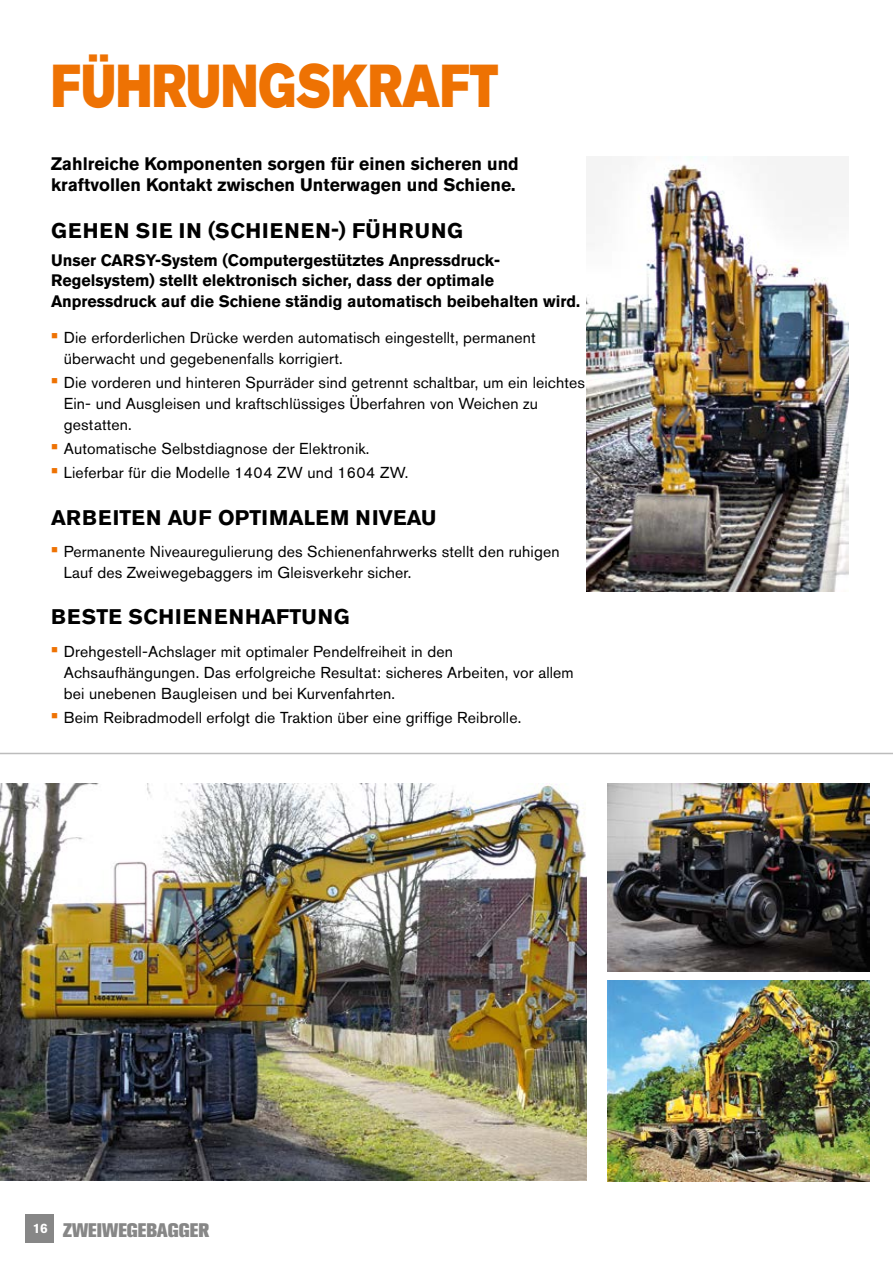
<style>
.page{position:relative;width:893px;height:1263px;background:#fff}
.page>*{position:absolute;margin:0;border:0;box-sizing:border-box;transform-origin:0 0}
.t1{font:60px "Akzidenz Grotesk BQ Super";color:#ee7203;scale:.8 1}
.t2{font:700 21px "Akzidenz Grotesk Pro";letter-spacing:.05em;color:#000}
.t3{font:700 21px "Akzidenz Grotesk Pro";letter-spacing:.01em;color:#000}
.t4{font:800 19.5px "Akzidenz Grotesk BQ";color:#878787}
.t5{font:700 18px/21.6px "Akzidenz Grotesk Pro";color:#000}
.t6{font:700 16.5px/20.4px "Akzidenz Grotesk Pro";color:#000}
.t7{font:15.75px/21px "Akzidenz Grotesk Pro";letter-spacing:.01em;color:#000}
.s1{font-weight:700;font-size:21px;color:#ee7203}
</style>
<div class="page">
<hr style="left:0;top:753px;width:893px;height:1px;background:#bcbcbc">
<img style="left:608px;top:784px;width:262px;height:187px">
<img style="left:608px;top:980px;width:262px;height:201px">
<img style="left:0;top:784px;width:587px;height:397px">
<img style="left:587px;top:156px;width:262px;height:435px">
<div style="left:26px;top:1215px;width:28px;height:28px;background:#878787"></div>
<h1 class="t1" style="left:51px;top:52px;width:560px">FÜHRUNGSKRAFT</h1>
<p class="t5" style="left:51px;top:152px;width:469px">Zahlreiche Komponenten sorgen für einen sicheren und kraftvollen Kontakt zwischen Unterwagen und Schiene.</p>
<h2 class="t2" style="left:51px;top:217px;width:413px">GEHEN SIE IN (SCHIENEN-) FÜHRUNG</h2>
<p class="t6" style="left:51px;top:250px;width:531px">Unser CARSY-System (Computergestütztes Anpressdruck-<br>Regelsystem) stellt elektronisch sicher, dass der optimale<br>Anpressdruck auf die Schiene ständig automatisch beibehalten wird.</p>
<p class="t7" style="left:64px;top:327px;width:473px;text-indent:-13px"><span class="s1">•</span> Die erforderlichen Drücke werden automatisch eingestellt, permanent überwacht und gegebenenfalls korrigiert.</p>
<p class="t7" style="left:64px;top:372px;width:523px;text-indent:-13px"><span class="s1">•</span> Die vorderen und hinteren Spurräder sind getrennt schaltbar, um ein leichtes<br>Ein- und Ausgleisen und kraftschlüssiges Überfahren von Weichen zu gestatten.</p>
<p class="t7" style="left:51px;top:438px;width:320px"><span class="s1">•</span> Automatische Selbstdiagnose der Elektronik.</p>
<p class="t7" style="left:51px;top:462px;width:359px"><span class="s1">•</span> Lieferbar für die Modelle 1404 ZW und 1604 ZW.</p>
<h2 class="t3" style="left:51px;top:504px;width:387px">ARBEITEN AUF OPTIMALEM NIVEAU</h2>
<p class="t7" style="left:64px;top:541px;width:497px;text-indent:-13px"><span class="s1">•</span> Permanente Niveauregulierung des Schienenfahrwerks stellt den ruhigen<br>Lauf des Zweiwegebaggers im Gleisverkehr sicher.</p>
<h2 class="t2" style="left:51px;top:603px;width:300px">BESTE SCHIENENHAFTUNG</h2>
<p class="t7" style="left:64px;top:641px;width:511px;text-indent:-13px"><span class="s1">•</span> Drehgestell-Achslager mit optimaler Pendelfreiheit in den<br>Achsaufhängungen. Das erfolgreiche Resultat: sicheres Arbeiten, vor allem bei unebenen Baugleisen und bei Kurvenfahrten.</p>
<p class="t7" style="left:51px;top:707px;width:472px"><span class="s1">•</span> Beim Reibradmodell erfolgt die Traktion über eine griffige Reibrolle.</p>
<p class="t4" style="left:33px;top:1219px;width:178px"><sup>16</sup> ZWEIWEGEBAGGER</p>
</div>
